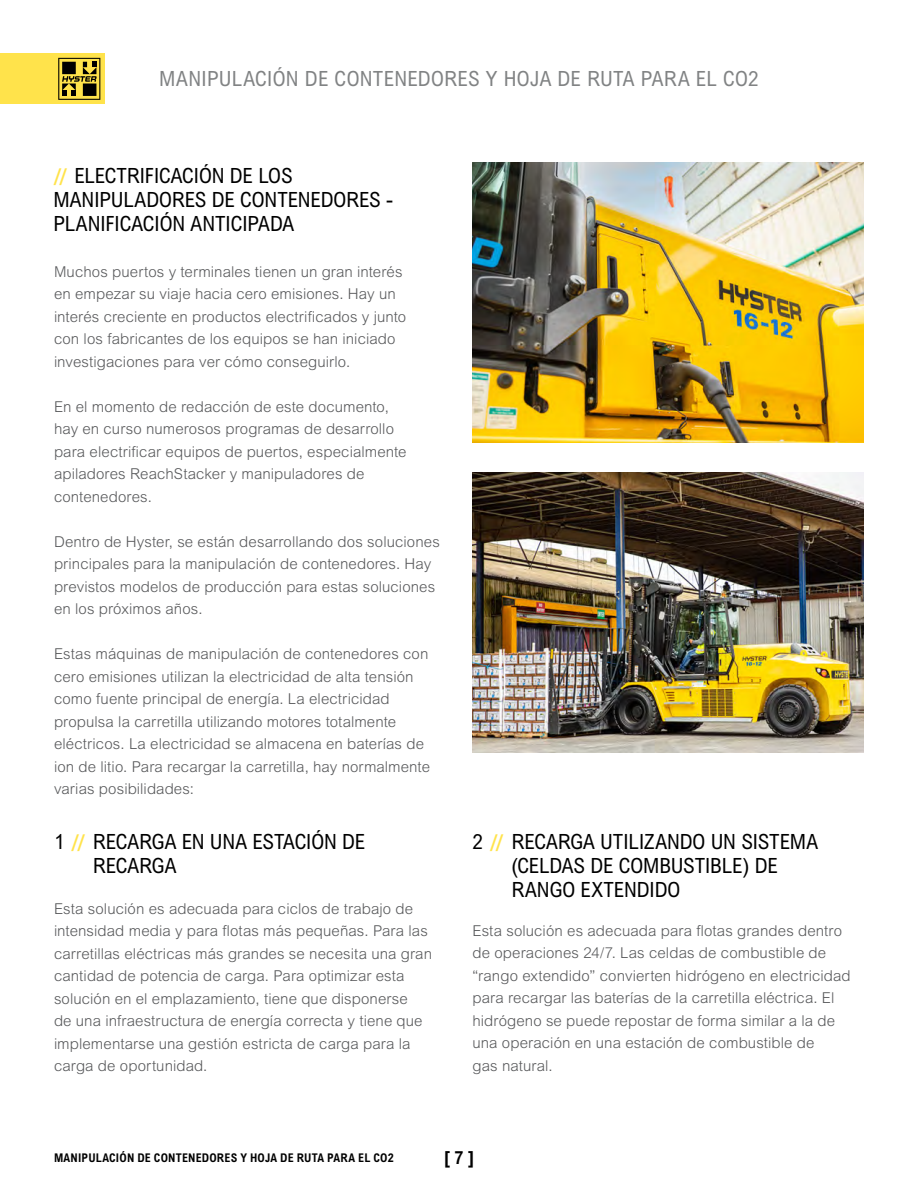
<style>
.page{position:relative;width:918px;height:1188px;background:#fff}
.page>*{position:absolute;margin:0;border:0;box-sizing:border-box;transform-origin:0 0}
.t1{font:condensed 21px/24px "Arial MT Std";letter-spacing:-.01em;color:#000}
.t2{font:condensed 21px "Arial MT Std";letter-spacing:.015em;color:#818384}
.t3{font:700 condensed 18px "Arial MT Std";color:#000}
.t4{font:300 15px/22.5px "Arial MT Std";letter-spacing:.005em;color:#58595b}
.t5{font:700 condensed 12px "Arial MT Std";letter-spacing:.015em;color:#000}
.s1{font-family:"Bebas Neue Pro";font-weight:700;font-stretch:normal;color:#ffe34b}
</style>
<div class="page">
<img style="left:472px;top:162px;width:392px;height:280px">
<img style="left:472px;top:472px;width:392px;height:281px">
<div style="left:0;top:53px;width:104px;height:51px;background:#ffe34b"></div>
<svg style="left:58px;top:58px;width:42px;height:42px"></svg>
<div style="left:62px;top:62px;width:14px;height:12px;background:#000"></div>
<h1 class="t2" style="left:159px;top:66px;width:601px">MANIPULACIÓN DE CONTENEDORES Y HOJA DE RUTA PARA EL CO2</h1>
<h1 class="t1" style="left:53px;top:163px;width:341px"><span class="s1">//</span> ELECTRIFICACIÓN DE LOS<br>MANIPULADORES DE CONTENEDORES -<br>PLANIFICACIÓN ANTICIPADA</h1>
<p class="t4" style="left:54px;top:260px;width:354px">Muchos puertos y terminales tienen un gran interés en empezar su viaje hacia cero emisiones. Hay un interés creciente en productos electrificados y junto con los fabricantes de los equipos se han iniciado investigaciones para ver cómo conseguirlo.</p>
<p class="t4" style="left:54px;top:395px;width:354px">En el momento de redacción de este documento, hay en curso numerosos programas de desarrollo para electrificar equipos de puertos, especialmente apiladores ReachStacker y manipuladores de contenedores.</p>
<p class="t4" style="left:54px;top:530px;width:387px">Dentro de Hyster, se están desarrollando dos soluciones principales para la manipulación de contenedores. Hay previstos modelos de producción para estas soluciones en los próximos años.</p>
<p class="t4" style="left:54px;top:643px;width:378px">Estas máquinas de manipulación de contenedores con cero emisiones utilizan la electricidad de alta tensión como fuente principal de energía. La electricidad propulsa la carretilla utilizando motores totalmente eléctricos. La electricidad se almacena en baterías de ion de litio. Para recargar la carretilla, hay normalmente varias posibilidades:</p>
<h1 class="t1" style="left:54px;top:829px;width:313px">1 <span class="s1">//</span> RECARGA EN UNA ESTACIÓN DE</h1>
<h1 class="t1" style="left:473px;top:829px;width:347px">2 <span class="s1">//</span> RECARGA UTILIZANDO UN SISTEMA</h1>
<h1 class="t1" style="left:93px;top:853px;width:85px">RECARGA</h1>
<h1 class="t1" style="left:511px;top:853px;width:268px">(CELDAS DE COMBUSTIBLE) DE<br>RANGO EXTENDIDO</h1>
<p class="t4" style="left:54px;top:897px;width:380px">Esta solución es adecuada para ciclos de trabajo de intensidad media y para flotas más pequeñas. Para las carretillas eléctricas más grandes se necesita una gran cantidad de potencia de carga. Para optimizar esta solución en el emplazamiento, tiene que disponerse<br>de una infraestructura de energía correcta y tiene que implementarse una gestión estricta de carga para la carga de oportunidad.</p>
<p class="t4" style="left:472px;top:919px;width:380px">Esta solución es adecuada para flotas grandes dentro de operaciones 24/7. Las celdas de combustible de “rango extendido” convierten hidrógeno en electricidad para recargar las baterías de la carretilla eléctrica. El hidrógeno se puede repostar de forma similar a la de una operación en una estación de combustible de<br>gas natural.</p>
<p class="t5" style="left:54px;top:1151px;width:341px">MANIPULACIÓN DE CONTENEDORES Y HOJA DE RUTA PARA EL CO2</p>
<p class="t3" style="left:444px;top:1147px;width:31px">[ 7 ]</p>
</div>
